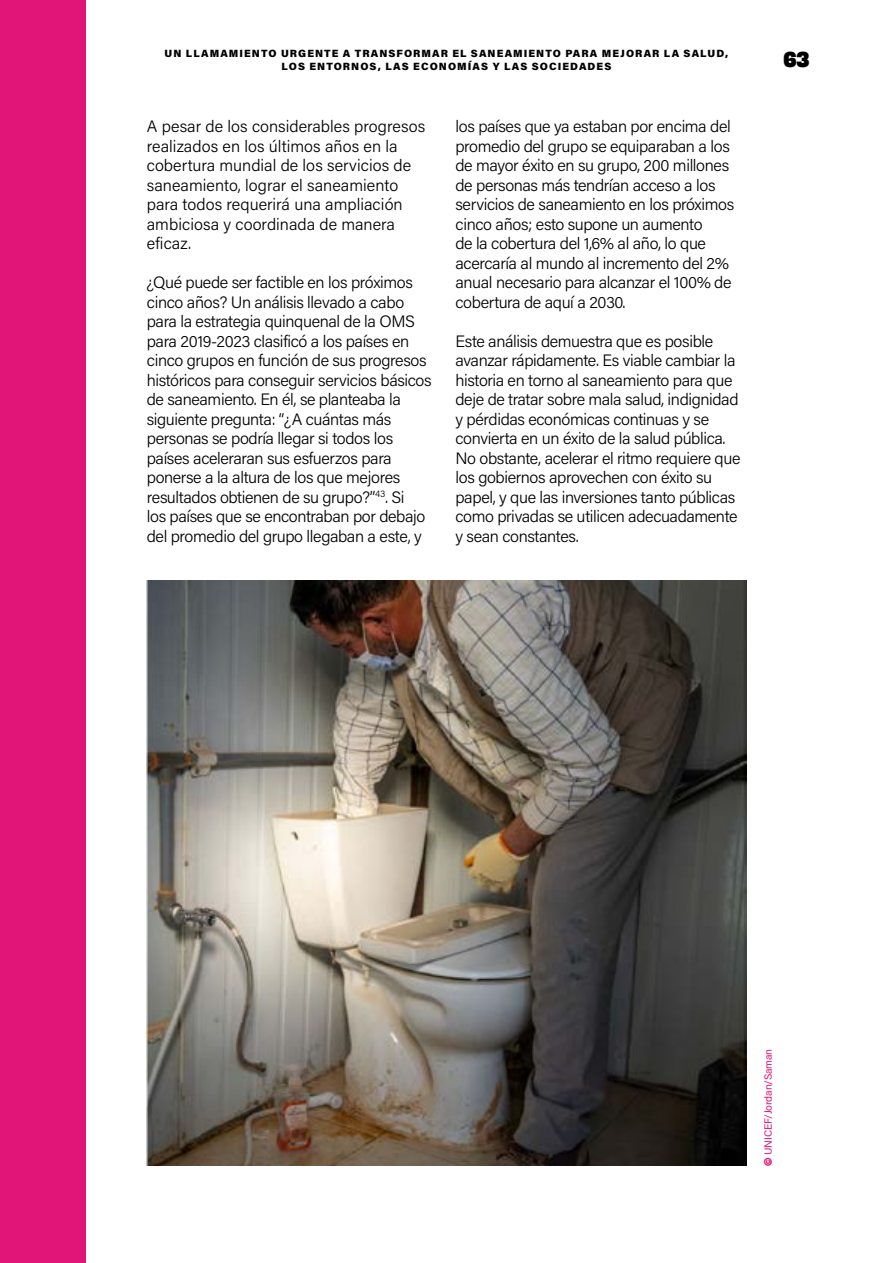
<style>
.page{position:relative;width:893px;height:1263px;background:#fff}
.page>*{position:absolute;margin:0;border:0;box-sizing:border-box;transform-origin:0 0}
.t1{font:21px "Sharp Grotesk Bold 19";color:#000}
.t2{font:16.5px/19.5px "Acumin Variable Concept";letter-spacing:-.015em;color:#000}
.t3{font:16.5px/19.5px "Acumin Variable Concept";letter-spacing:.01em;color:#000}
.t4{font:10.5px/12.6px "Acumin Variable Concept";letter-spacing:.16em;color:#000;text-align:center}
.t5{font:10.5px "Acumin Variable Concept";letter-spacing:-.005em;color:#e01577}
.s1{font-family:"Helvetica 95";font-weight:900}
</style>
<div class="page">
<div style="left:0;top:0;width:85px;height:1263px;background:#e01577"></div>
<img style="left:147px;top:580px;width:599px;height:586px">
<p class="t4" style="left:165px;top:47px;width:564px">UN LLAMAMIENTO URGENTE A TRANSFORMAR EL SANEAMIENTO PARA MEJORAR LA SALUD,<br>LOS ENTORNOS, LAS ECONOMÍAS Y LAS SOCIEDADES</p>
<p class="t1" style="left:783px;top:43px;width:28px">63</p>
<p class="t3" style="left:147px;top:116px;width:280px">A pesar de los considerables progresos realizados en los últimos años en la cobertura mundial de los servicios de saneamiento, lograr el saneamiento para todos requerirá una ampliación ambiciosa y coordinada de manera eficaz.</p>
<p class="t2" style="left:147px;top:272px;width:286px">¿Qué puede ser factible en los próximos cinco años? Un análisis llevado a cabo para la estrategia quinquenal de la OMS para 2019-2023 clasificó a los países en cinco grupos en función de sus progresos históricos para conseguir servicios básicos de saneamiento. En él, se planteaba la siguiente pregunta: “¿A cuántas más personas se podría llegar si todos los países aceleraran sus esfuerzos para ponerse a la altura de los que mejores resultados obtienen de su grupo?”<sup>43</sup>. Si<br>los países que se encontraban por debajo del promedio del grupo llegaban a este, y</p>
<p class="t2" style="left:455px;top:116px;width:280px">los países que ya estaban por encima del promedio del grupo se equiparaban a los de mayor éxito en su grupo, 200 millones de personas más tendrían acceso a los servicios de saneamiento en los próximos cinco años; esto supone un aumento<br>de la cobertura del 1,6% al año, lo que acercaría al mundo al incremento del 2% anual necesario para alcanzar el 100% de cobertura de aquí a 2030.</p>
<p class="t2" style="left:455px;top:330px;width:286px">Este análisis demuestra que es posible avanzar rápidamente. Es viable cambiar la historia en torno al saneamiento para que deje de tratar sobre mala salud, indignidad y pérdidas económicas continuas y se convierta en un éxito de la salud pública.<br>No obstante, acelerar el ritmo requiere que los gobiernos aprovechen con éxito su papel, y que las inversiones tanto públicas como privadas se utilicen adecuadamente y sean constantes.</p>
<p class="t5" style="left:761px;top:1166px;width:118px;rotate:-90deg"><span class="s1">©</span> UNICEF/Jordan/Saman</p>
</div>
